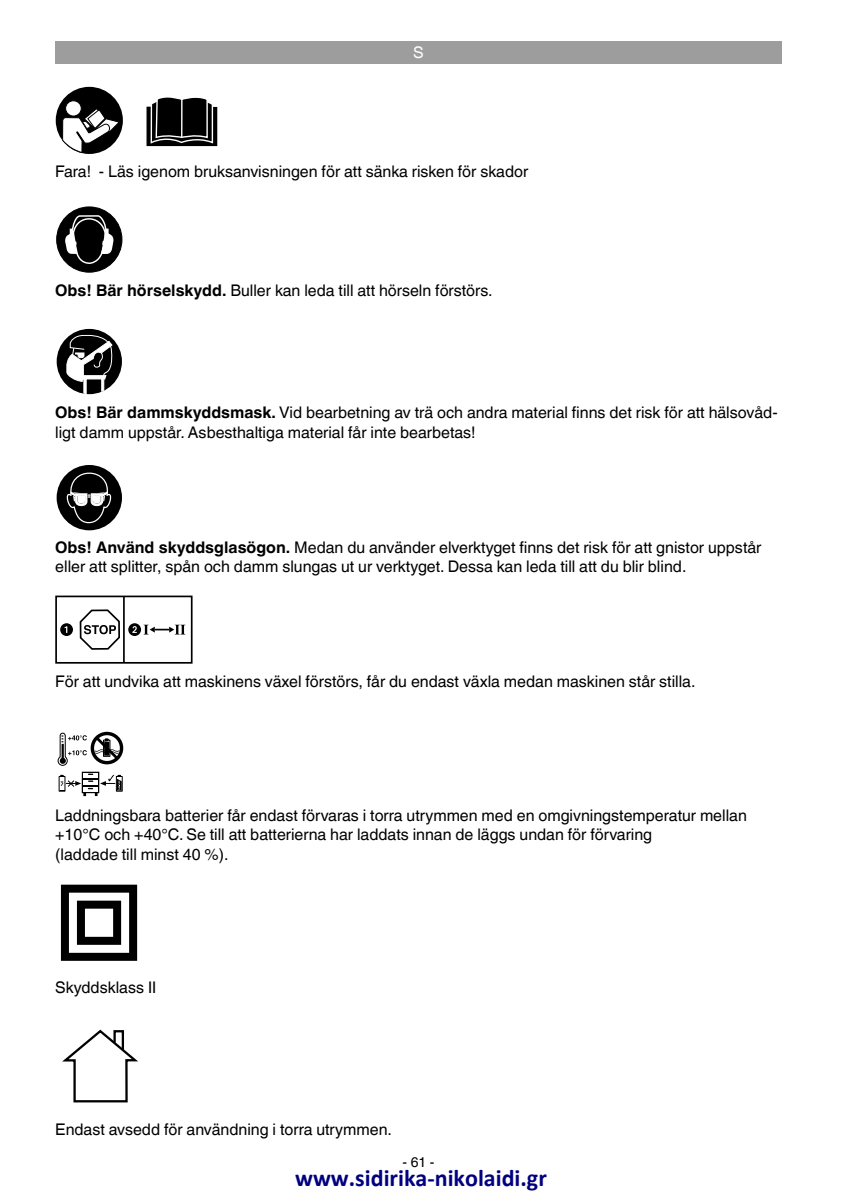
<style>
.page{position:relative;width:842px;height:1194px;background:#fff}
.page>*{position:absolute;margin:0;border:0;box-sizing:border-box;transform-origin:0 0}
.t1{font:700 24px "Calibri";color:#000080}
.t2{font:16px/19.2px "Helvetica World";color:#000}
.t3{font:16px "Helvetica World";color:#fff}
.t4{font:14px "Helvetica World";color:#000}
.s1{font-weight:700}
</style>
<div class="page">
<div style="left:55px;top:41px;width:726px;height:23px;background:#9d9d9d"></div>
<div style="left:56px;top:87px;width:67px;height:67px;background:#000;border-radius:50%"></div>
<div style="left:66px;top:101px;width:15px;height:15px;background:#fff;border-radius:50%"></div>
<div style="left:65px;top:100px;width:17px;height:16px;border:1px solid #000;border-radius:50%"></div>
<svg style="left:61px;top:107px;width:59px;height:47px"></svg>
<div style="left:57px;top:207px;width:65px;height:65px;background:#000;border-radius:50%"></div>
<div style="left:56px;top:207px;width:66px;height:65px;border:1px solid #000;border-radius:50%"></div>
<svg style="left:65px;top:214px;width:49px;height:50px"></svg>
<div style="left:57px;top:465px;width:65px;height:65px;background:#000;border-radius:50%"></div>
<svg style="left:64px;top:465px;width:50px;height:58px"></svg>
<div style="left:57px;top:329px;width:65px;height:65px;background:#000;border-radius:50%"></div>
<svg style="left:66px;top:334px;width:48px;height:60px"></svg>
<div style="left:55px;top:595px;width:137px;height:68px;border:2px solid #000"></div>
<svg style="left:60px;top:609px;width:60px;height:41px"></svg>
<hr style="left:123px;top:596px;width:2px;height:66px;background:#000">
<svg style="left:128px;top:623px;width:57px;height:13px"></svg>
<svg style="left:57px;top:731px;width:66px;height:64px"></svg>
<svg style="left:146px;top:97px;width:72px;height:50px;background:#353535"></svg>
<hr style="left:181px;top:99px;width:1px;height:38px;background:#fff">
<svg style="left:62px;top:1029px;width:76px;height:74px"></svg>
<svg style="left:61px;top:884px;width:76px;height:76px"></svg>
<p class="t3" style="left:413px;top:43px;width:12px">S</p>
<p class="t2" style="left:55px;top:162px;width:474px">Fara! - Läs igenom bruksanvisningen för att sänka risken för skador</p>
<p class="t2" style="left:55px;top:281px;width:438px"><span class="s1">Obs! Bär hörselskydd.</span> Buller kan leda till att hörseln förstörs.</p>
<p class="t2" style="left:55px;top:403px;width:723px"><span class="s1">Obs! Bär dammskyddsmask.</span> Vid bearbetning av trä och andra material finns det risk för att hälsovåd&shy;ligt damm uppstår. Asbesthaltiga material får inte bearbetas!</p>
<p class="t2" style="left:55px;top:538px;width:707px"><span class="s1">Obs! Använd skyddsglasögon.</span> Medan du använder elverktyget finns det risk för att gnistor uppstår eller att splitter, spån och damm slungas ut ur verktyget. Dessa kan leda till att du blir blind.</p>
<p class="t2" style="left:55px;top:671px;width:641px">För att undvika att maskinens växel förstörs, får du endast växla medan maskinen står stilla.</p>
<p class="t2" style="left:55px;top:805px;width:692px">Laddningsbara batterier får endast förvaras i torra utrymmen med en omgivningstemperatur mellan +10°C och +40°C. Se till att batterierna har laddats innan de läggs undan för förvaring<br>(laddade till minst 40 %).</p>
<p class="t2" style="left:55px;top:977px;width:102px">Skyddsklass II</p>
<p class="t2" style="left:55px;top:1119px;width:338px">Endast avsedd för användning i torra utrymmen.</p>
<p class="t4" style="left:402px;top:1153px;width:33px">- 61 -</p>
<h1 class="t1" style="left:295px;top:1161px;width:253px">www.sidirika-nikolaidi.gr</h1>
</div>
